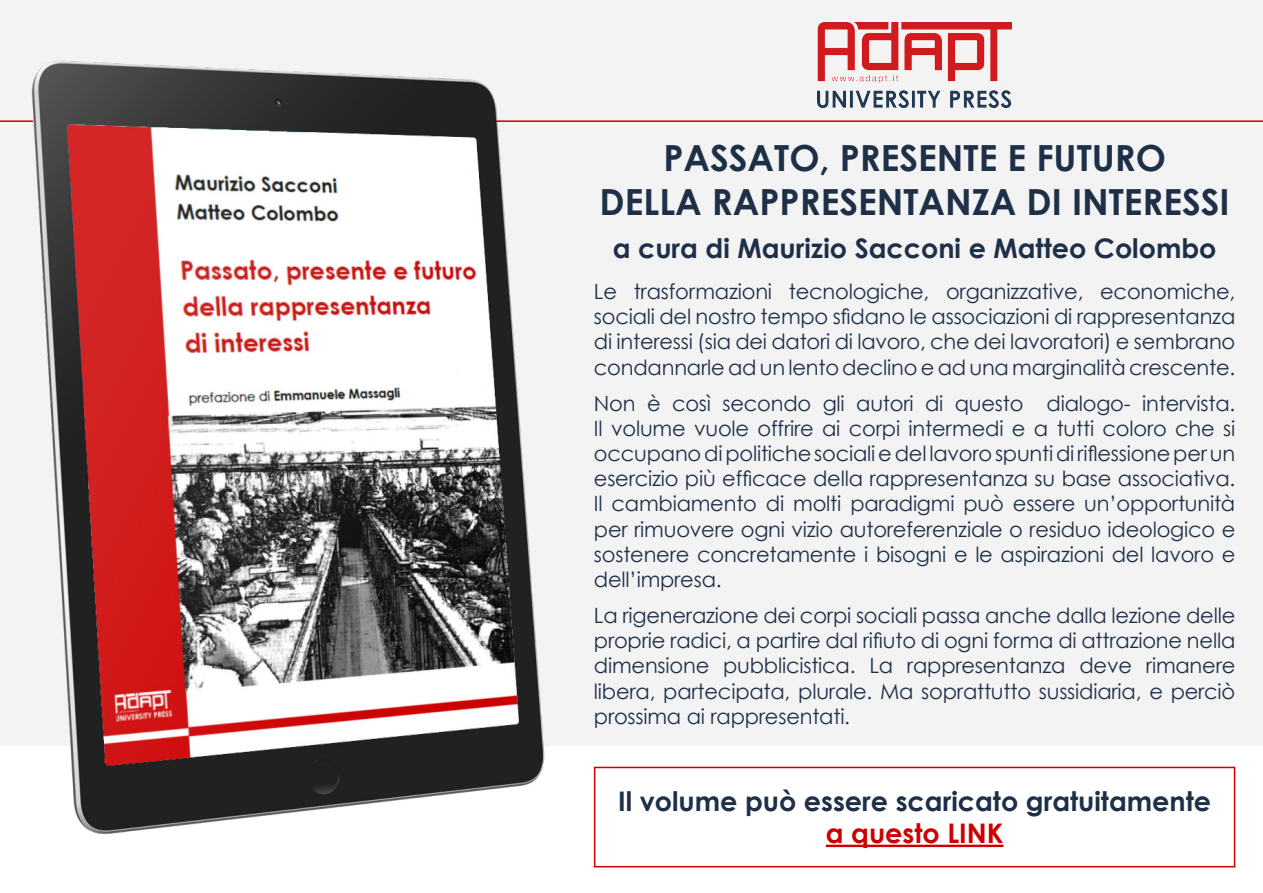
<style>
.page{position:relative;width:1263px;height:893px;background:#fff}
.page>*{position:absolute;margin:0;border:0;box-sizing:border-box;transform-origin:0 0}
.t1{font:700 36px/43.2px "Century Gothic";color:#1e2f48;text-align:center}
.t2{font:700 27px "Century Gothic";color:#1e2f48}
.t3{font:700 27px "Century Gothic";color:#c00}
.t4{font:21px/25.2px "Century Gothic";letter-spacing:-.01em;color:#1e2f48;text-align:justify}
</style>
<div class="page">
<div style="left:0;top:0;width:1263px;height:746px;background:#f3f3f3"></div>
<img style="left:31px;top:28px;width:800px;height:840px">
<img style="left:818px;top:22px;width:193px;height:85px">
<hr style="left:0;top:120px;width:33px;height:2px;background:#c00">
<hr style="left:496px;top:120px;width:767px;height:2px;background:#c00">
<hr style="left:826px;top:845px;width:177px;height:2px;background:#c00">
<div style="left:594px;top:767px;width:641px;height:100px;border:2px solid #c00"></div>
<h1 class="t1" style="left:600px;top:136px;width:632px">PASSATO, PRESENTE E FUTURO<br>DELLA RAPPRESENTANZA DI INTERESSI</h1>
<p class="t2" style="left:613px;top:231px;width:605px">a cura di Maurizio Sacconi e Matteo Colombo</p>
<p class="t4" style="left:594px;top:279px;width:643px">Le trasformazioni tecnologiche, organizzative, economiche, sociali del nostro tempo sfidano le associazioni di rappresentanza di interessi (sia dei datori di lavoro, che dei lavoratori) e sembrano condannarle ad un lento declino e ad una marginalità crescente.</p>
<p class="t4" style="left:594px;top:390px;width:643px">Non è così secondo gli autori di questo dialogo- intervista.<br>Il volume vuole offrire ai corpi intermedi e a tutti coloro che si occupano di politiche sociali e del lavoro spunti di riflessione per un esercizio più efficace della rappresentanza su base associativa.<br>Il cambiamento di molti paradigmi può essere un’opportunità per rimuovere ogni vizio autoreferenziale o residuo ideologico e sostenere concretamente i bisogni e le aspirazioni del lavoro e dell’impresa.</p>
<p class="t4" style="left:594px;top:602px;width:643px">La rigenerazione dei corpi sociali passa anche dalla lezione delle proprie radici, a partire dal rifiuto di ogni forma di attrazione nella dimensione pubblicistica. La rappresentanza deve rimanere libera, partecipata, plurale. Ma soprattutto sussidiaria, e perciò prossima ai rappresentati.</p>
<p class="t2" style="left:618px;top:784px;width:594px">Il volume può essere scaricato gratuitamente</p>
<p class="t3" style="left:826px;top:817px;width:179px">a questo LINK</p>
</div>
